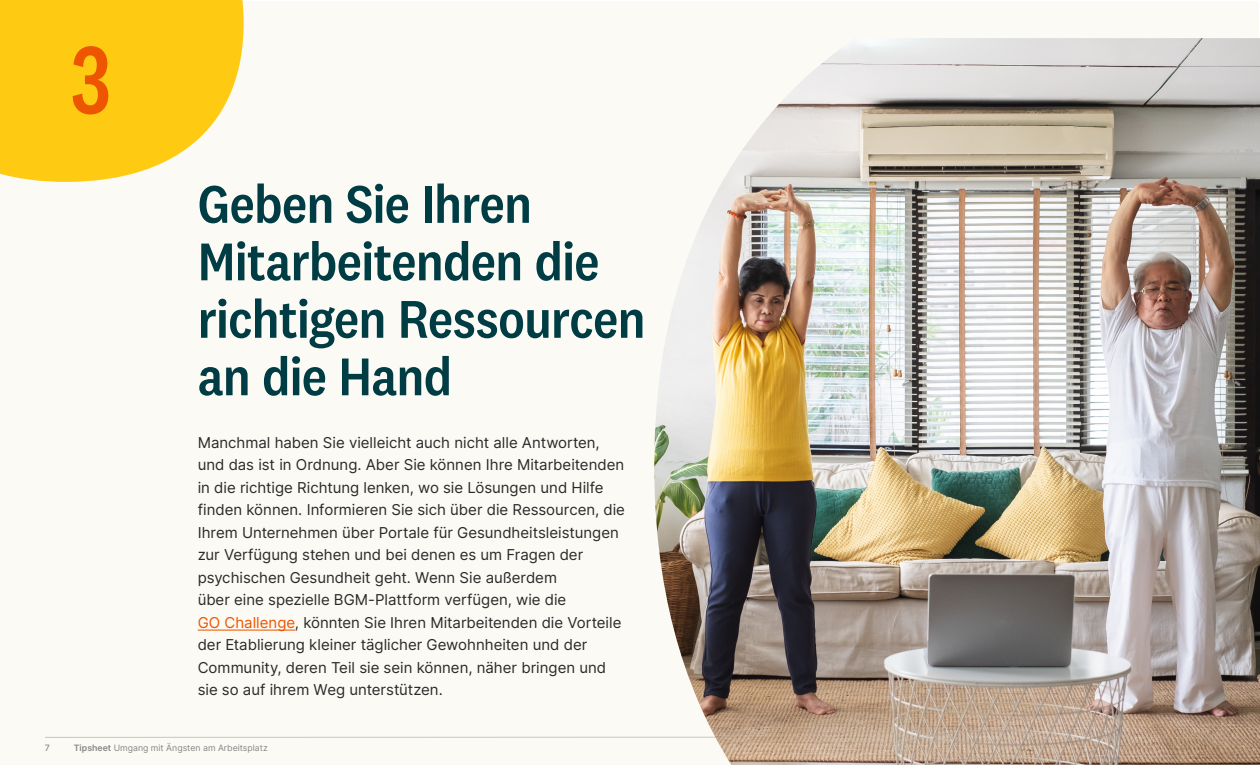
<style>
.page{position:relative;width:1260px;height:765px;background:#fff}
.page>*{position:absolute;margin:0;border:0;box-sizing:border-box;transform-origin:0 0}
.t1{font:500 100px "National 2 Condensed";color:#ed5500}
.t2{font:500 55px/57.5px "National 2 Narrow";letter-spacing:-.015em;color:#003c44}
.t3{font:15px/22.5px "Inter";color:#2a2a2a}
.t4{font:8.75px "Inter";color:#878787}
.t5{font:500 8.75px "Inter";color:#878787}
.s1{color:#ed5500}
.s2{font-weight:600}
</style>
<div class="page">
<div style="left:1px;top:1px;width:1258px;height:763px;background:#fcfaf4"></div>
<hr style="left:45px;top:737px;width:1170px;height:1px;background:#c6c6c6">
<svg style="left:0;top:0;width:244px;height:183px;background:#fed02e"></svg>
<img style="left:654px;top:38px;width:606px;height:727px">
<hr style="left:198px;top:630px;width:97px;height:1px;background:#ed5500">
<h1 class="t1" style="left:72px;top:26px;width:40px">3</h1>
<h2 class="t2" style="left:198px;top:175px;width:449px">Geben Sie Ihren<br>Mitarbeitenden die richtigen Ressourcen an die Hand</h2>
<p class="t3" style="left:198px;top:431px;width:429px">Manchmal haben Sie vielleicht auch nicht alle Antworten, und das ist in Ordnung. Aber Sie können Ihre Mitarbeitenden in die richtige Richtung lenken, wo sie Lösungen und Hilfe finden können. Informieren Sie sich über die Ressourcen, die Ihrem Unternehmen über Portale für Gesundheitsleistungen zur Verfügung stehen und bei denen es um Fragen der psychischen Gesundheit geht. Wenn Sie außerdem<br>über eine spezielle BGM-Plattform verfügen, wie die<br><span class="s1">GO Challenge</span>, könnten Sie Ihren Mitarbeitenden die Vorteile der Etablierung kleiner täglicher Gewohnheiten und der Community, deren Teil sie sein können, näher bringen und sie so auf ihrem Weg unterstützen.</p>
<p class="t5" style="left:45px;top:741px;width:7px">7</p>
<p class="t4" style="left:74px;top:741px;width:195px"><span class="s2">Tipsheet</span> Umgang mit Ängsten am Arbeitsplatz</p>
</div>
